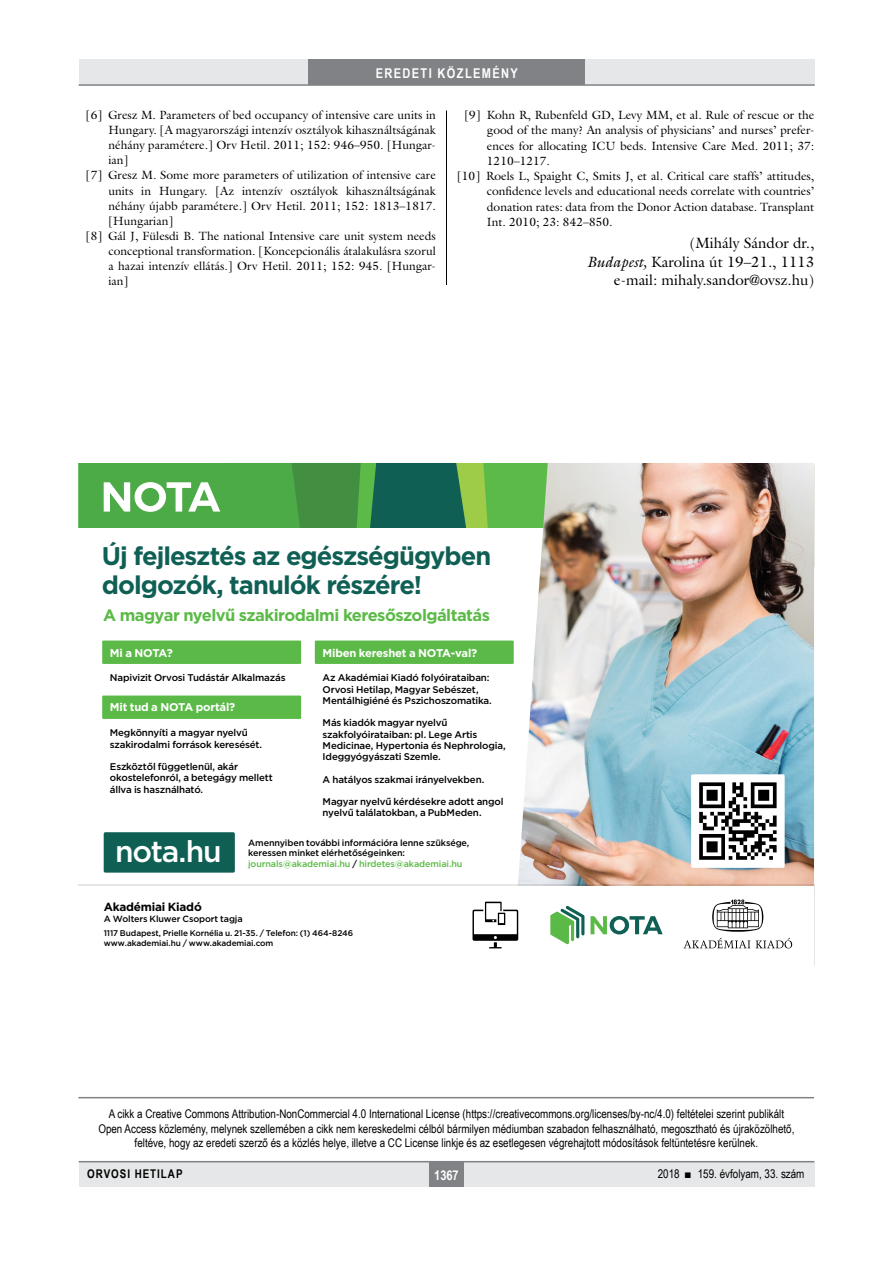
<style>
.page{position:relative;width:893px;height:1263px;background:#fff}
.page>*{position:absolute;margin:0;border:0;box-sizing:border-box;transform-origin:0 0}
.t1{font:500 30px "Gotham";letter-spacing:-.04em;color:#fff}
.t2{font:700 25.5px/28.5px "Gotham";letter-spacing:-.04em;color:#0f5f54}
.t3{font:700 16.5px "Gotham";letter-spacing:-.035em;color:#5bba47}
.irodalom_szerzo{font:15px "Galliard Reg";color:#000}
.t4{font:700 13.5px "Arial Narrow";letter-spacing:.1em;color:#fff}
.t5{font:12px/15px "Galliard Reg";color:#000;text-align:justify}
.roviditesek_cim{font:12px/14.4px "Arial Narrow";color:#000;text-align:center}
.t6{font:700 12px "Arial Narrow";letter-spacing:.08em;color:#000}
.t7{font:700 11.7px "Gotham";letter-spacing:-.02em;color:#000}
.t8{font:700 11.25px "Gotham";letter-spacing:-.015em;color:#fff}
.t9{font:500 9.75px/11.2px "Gotham";letter-spacing:-.015em;color:#000}
.t10{font:500 9px/10.5px "Gotham";letter-spacing:-.015em;color:#000}
.t11{font:500 9px "Gotham";letter-spacing:-.015em;color:#5bba47}
.t12{font:500 8.25px/9.8px "Gotham";letter-spacing:-.015em;color:#000}
.s1{font-style:italic}
.s2{color:#000}
</style>
<div class="page">
<div style="left:79px;top:1161px;width:735px;height:25px;background:#e6e7e8"></div>
<div style="left:429px;top:1161px;width:34px;height:25px;background:#808285"></div>
<hr style="left:79px;top:1161px;width:735px;height:1px;background:#808285">
<div style="left:79px;top:60px;width:735px;height:25px;background:#e6e7e8"></div>
<div style="left:308px;top:60px;width:277px;height:25px;background:#808285"></div>
<hr style="left:79px;top:84px;width:736px;height:2px;background:#808285">
<hr style="left:446px;top:111px;width:1px;height:1026px;background:#000">
<div style="left:79px;top:285px;width:735px;height:852px;background:#fff"></div>
<hr style="left:78px;top:1097px;width:736px;height:1px;background:#808285">
<div style="left:490px;top:463px;width:27px;height:65px;background:#5cba48"></div>
<img style="left:517px;top:463px;width:297px;height:421px">
<svg style="left:78px;top:884px;width:736px;height:2px"></svg>
<div style="left:102px;top:640px;width:199px;height:24px;background:#5bba47"></div>
<div style="left:102px;top:695px;width:199px;height:24px;background:#5bba47"></div>
<div style="left:315px;top:640px;width:199px;height:24px;background:#5bba47"></div>
<div style="left:104px;top:832px;width:131px;height:41px;background:#0f5f54;border-radius:2px"></div>
<div style="left:691px;top:774px;width:94px;height:94px;background:#fff;border-radius:2px"></div>
<svg style="left:699px;top:782px;width:78px;height:78px"></svg>
<svg style="left:712px;top:899px;width:51px;height:33px"></svg>
<svg style="left:684px;top:938px;width:66px;height:10px"></svg>
<svg style="left:756px;top:938px;width:36px;height:10px"></svg>
<svg style="left:590px;top:916px;width:73px;height:18px"></svg>
<svg style="left:550px;top:906px;width:34px;height:38px"></svg>
<svg style="left:472px;top:902px;width:46px;height:46px"></svg>
<svg style="left:78px;top:463px;width:412px;height:65px;background:#4f9e55"></svg>
<svg style="left:780px;top:463px;width:34px;height:104px;background:#d0ceca"></svg>
<p class="t4" style="left:376px;top:63px;width:144px">EREDETI KÖZLEMÉNY</p>
<p class="t5" style="left:108px;top:107px;width:329px;text-indent:-23px">[6] Gresz M. Parameters of bed occupancy of intensive care units in Hungary. [A magyarországi intenzív osztályok kihasználtságának néhány paramétere.] Orv Hetil. 2011; 152: 946–950. [Hungar&shy;ian]</p>
<p class="t5" style="left:108px;top:168px;width:329px;text-indent:-23px">[7] Gresz M. Some more parameters of utilization of intensive care units in Hungary. [Az intenzív osztályok kihasználtságának néhány újabb paramétere.] Orv Hetil. 2011; 152: 1813–1817. [Hungarian]</p>
<p class="t5" style="left:108px;top:228px;width:329px;text-align:left;text-indent:-23px">[8] Gál J, Fülesdi B. The national Intensive care unit system needs conceptional transformation. [Koncepcionális átalakulásra szorul a hazai intenzív ellátás.] Orv Hetil. 2011; 152: 945. [Hungar&shy;ian]</p>
<p class="t5" style="left:487px;top:107px;width:329px;text-indent:-23px">[9] Kohn R, Rubenfeld GD, Levy MM, et al. Rule of rescue or the good of the many? An analysis of physicians’ and nurses’ prefer&shy;ences for allocating ICU beds. Intensive Care Med. 2011; 37:<br>1210–1217.</p>
<p class="t5" style="left:487px;top:168px;width:329px;text-indent:-30px">[10] Roels L, Spaight C, Smits J, et al. Critical care staffs’ attitudes, confidence levels and educational needs correlate with countries’ donation rates: data from the Donor Action database. Transplant Int. 2010; 23: 842–850.</p>
<p class="irodalom_szerzo" style="left:690px;top:234px;width:126px">(Mihály Sándor dr.,</p>
<p class="irodalom_szerzo" style="left:587px;top:252px;width:229px"><span class="s1">Budapest,</span> Karolina út 19–21., 1113</p>
<p class="irodalom_szerzo" style="left:614px;top:270px;width:202px">e-mail: mihaly.sandor@ovsz.hu)</p>
<p class="t2" style="left:102px;top:542px;width:391px">Új fejlesztés az egészségügyben dolgozók, tanulók részére!</p>
<p class="t3" style="left:103px;top:605px;width:389px">A magyar nyelvű szakirodalmi keresőszolgáltatás</p>
<p class="t8" style="left:110px;top:645px;width:65px">Mi a NOTA?</p>
<p class="t8" style="left:323px;top:645px;width:156px">Miben kereshet a NOTA-val?</p>
<p class="t9" style="left:323px;top:672px;width:171px">Az Akadémiai Kiadó folyóirataiban:<br>Orvosi Hetilap, Magyar Sebészet,<br>Mentálhigiéné és Pszichoszomatika.</p>
<p class="t9" style="left:323px;top:717px;width:185px">Más kiadók magyar nyelvű szakfolyóirataiban: pl. Lege Artis<br>Medicinae, Hypertonia és Nephrologia,<br>Ideggyógyászati Szemle.</p>
<p class="t9" style="left:323px;top:773px;width:163px">A hatályos szakmai irányelvekben.</p>
<p class="t9" style="left:323px;top:796px;width:182px">Magyar nyelvű kérdésekre adott angol nyelvű találatokban, a PubMeden.</p>
<p class="t10" style="left:248px;top:837px;width:223px">Amennyiben további információra lenne szüksége, keressen minket elérhetőségeinken:</p>
<p class="t9" style="left:110px;top:672px;width:177px">Napivizit Orvosi Tudástár Alkalmazás</p>
<p class="t8" style="left:110px;top:700px;width:127px">Mit tud a NOTA portál?</p>
<p class="t9" style="left:110px;top:727px;width:154px">Megkönnyíti a magyar nyelvű szakirodalmi források keresését.</p>
<p class="t9" style="left:110px;top:761px;width:164px">Eszköztől függetlenül, akár okostelefonról, a betegágy mellett állva is használható.</p>
<p class="t1" style="left:115px;top:832px;width:108px">nota.hu</p>
<p class="t11" style="left:248px;top:857px;width:216px">journals@akademiai.hu <span class="s2">/</span> hirdetes@akademiai.hu</p>
<p class="t7" style="left:104px;top:899px;width:100px">Akadémiai Kiadó</p>
<p class="t10" style="left:104px;top:913px;width:140px">A Wolters Kluwer Csoport tagja</p>
<p class="t12" style="left:104px;top:928px;width:251px">1117 Budapest, Prielle Kornélia u. 21-35. / Telefon: (1) 464-8246 www.akademiai.hu / www.akademiai.com</p>
<p class="roviditesek_cim" style="left:98px;top:1106px;width:698px">A cikk a Creative Commons Attribution-NonCommercial 4.0 International License (https://creativecommons.org/licenses/by-nc/4.0) feltételei szerint publikált<br>Open Access közlemény, melynek szellemében a cikk nem kereskedelmi célból bármilyen médiumban szabadon felhasználható, megosztható és újraközölhető, feltéve, hogy az eredeti szerző és a közlés helye, illetve a CC License linkje és az esetlegesen végrehajtott módosítások feltüntetésre kerülnek.</p>
<p class="t6" style="left:87px;top:1165px;width:97px">ORVOSI HETILAP</p>
<p class="t4" style="left:434px;top:1165px;width:26px">1367</p>
<p class="roviditesek_cim" style="left:658px;top:1166px;width:148px">2018 ■ 159. évfolyam, 33. szám</p>
</div>
